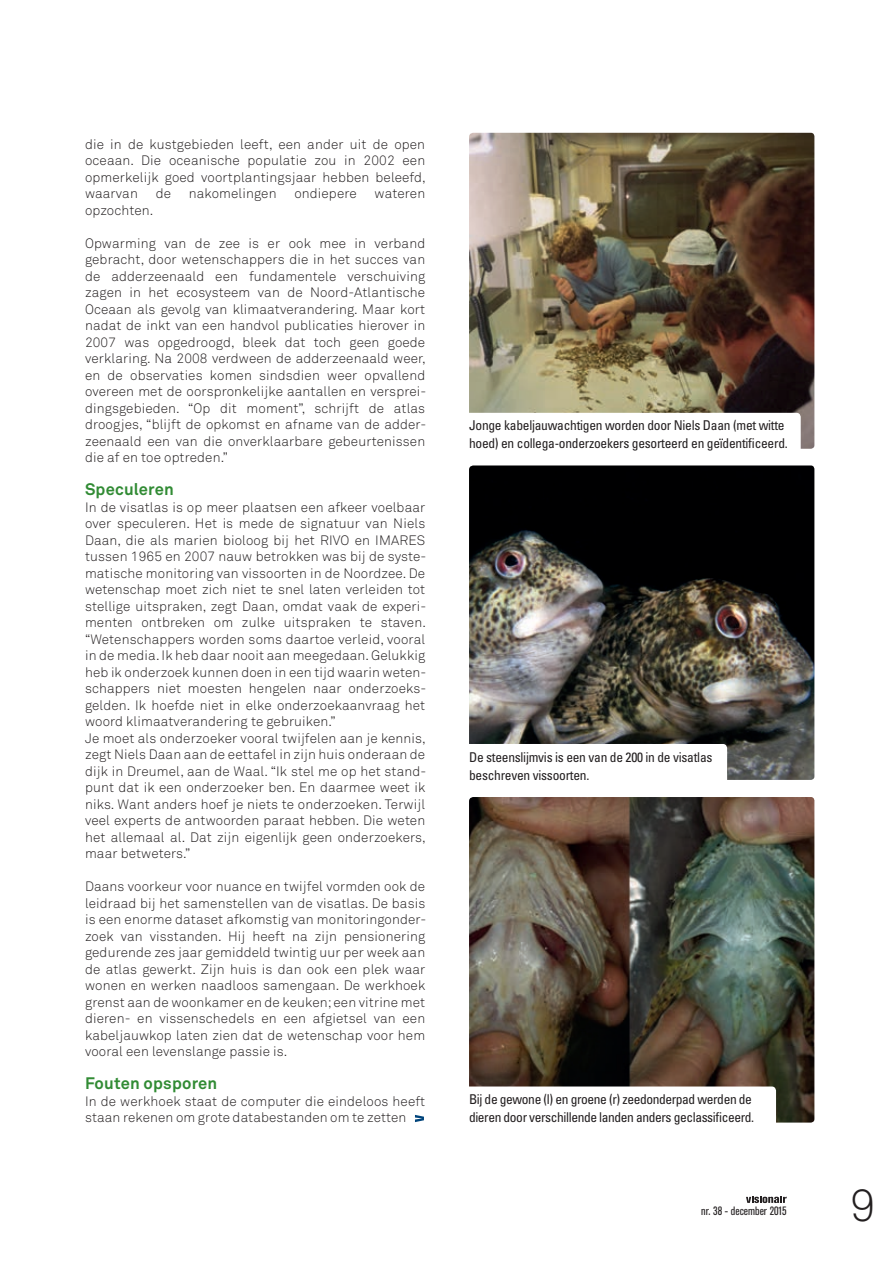
<style>
.page{position:relative;width:893px;height:1263px;background:#fff}
.page>*{position:absolute;margin:0;border:0;box-sizing:border-box;transform-origin:0 0}
.t1{font:300 45px "Akkurat";color:#231f20}
.t2{font:700 16.5px "Akkurat";letter-spacing:.01em;color:#318b34}
.t3{font:300 13.5px/16.5px "Akkurat";letter-spacing:.01em;color:#231f20;text-align:justify}
.t4{font:condensed 13.5px/18px "Univers";letter-spacing:-.02em;color:#231f20}
.t5{font:12px "Akzidenz Grotesk Condensed BQ";color:#231f20}
</style>
<div class="page">
<svg style="left:746px;top:1197px;width:41px;height:6px"></svg>
<svg style="left:415px;top:1115px;width:9px;height:7px"></svg>
<img style="left:469px;top:133px;width:345px;height:316px">
<img style="left:469px;top:465px;width:345px;height:315px">
<img style="left:469px;top:797px;width:345px;height:325px">
<svg style="left:469px;top:413px;width:332px;height:36px"></svg>
<svg style="left:469px;top:744px;width:258px;height:36px"></svg>
<svg style="left:469px;top:1086px;width:307px;height:36px"></svg>
<p class="t3" style="left:85px;top:136px;width:342px">die in de kustgebieden leeft, een ander uit de open oceaan. Die oceanische populatie zou in 2002 een opmerkelijk goed voortplantingsjaar hebben beleefd, waarvan</p>
<p class="t3" style="left:156px;top:185px;width:17px">de</p>
<p class="t3" style="left:189px;top:185px;width:89px">nakomelingen</p>
<p class="t3" style="left:294px;top:185px;width:64px">ondiepere</p>
<p class="t3" style="left:375px;top:185px;width:52px">wateren</p>
<p class="t3" style="left:85px;top:202px;width:70px">opzochten.</p>
<p class="t3" style="left:85px;top:235px;width:343px">Opwarming van de zee is er ook mee in verband gebracht, door wetenschappers die in het succes van de adderzeenaald een fundamentele verschuiving zagen in het ecosysteem van de Noord-Atlantische Oceaan als gevolg van klimaatverandering. Maar kort nadat de inkt van een handvol publicaties hierover in 2007 was opgedroogd, bleek dat toch geen goede verklaring. Na 2008 verdween de adderzeenaald weer, en de observaties komen sindsdien weer opvallend overeen met de oorspronkelijke aantallen en versprei&shy;dingsgebieden. “Op dit moment”, schrijft de atlas droogjes, “blijft de opkomst en afname van de adder&shy;zeenaald een van die onverklaarbare gebeurtenissen die af en toe optreden.”</p>
<p class="t2" style="left:85px;top:479px;width:90px">Speculeren</p>
<p class="t3" style="left:85px;top:499px;width:343px;text-align:left">In de visatlas is op meer plaatsen een afkeer voelbaar over speculeren. Het is mede de signatuur van Niels Daan, die als marien bioloog bij het RIVO en IMARES tussen 1965 en 2007 nauw betrokken was bij de syste&shy;matische monitoring van vissoorten in de Noordzee. De wetenschap moet zich niet te snel laten verleiden tot stellige uitspraken, zegt Daan, omdat vaak de experi&shy;menten ontbreken om zulke uitspraken te staven. “Wetenschappers worden soms daartoe verleid, vooral in de media. Ik heb daar nooit aan meegedaan. Gelukkig heb ik onderzoek kunnen doen in een tijd waarin weten&shy;schappers niet moesten hengelen naar onderzoeks&shy;gelden. Ik hoefde niet in elke onderzoekaanvraag het woord klimaatverandering te gebruiken.”<br>Je moet als onderzoeker vooral twijfelen aan je kennis, zegt Niels Daan aan de eettafel in zijn huis onderaan de dijk in Dreumel, aan de Waal. “Ik stel me op het stand&shy;punt dat ik een onderzoeker ben. En daarmee weet ik niks. Want anders hoef je niets te onderzoeken. Terwijl veel experts de antwoorden paraat hebben. Die weten het allemaal al. Dat zijn eigenlijk geen onderzoekers, maar betweters.”</p>
<p class="t3" style="left:85px;top:878px;width:343px">Daans voorkeur voor nuance en twijfel vormden ook de leidraad bij het samenstellen van de visatlas. De basis is een enorme dataset afkomstig van monitoringonder&shy;zoek van visstanden. Hij heeft na zijn pensionering gedurende zes jaar gemiddeld twintig uur per week aan de atlas gewerkt. Zijn huis is dan ook een plek waar wonen en werken naadloos samengaan. De werkhoek grenst aan de woonkamer en de keuken; een vitrine met dieren- en vissenschedels en een afgietsel van een kabeljauwkop laten zien dat de wetenschap voor hem vooral een levenslange passie is.</p>
<p class="t2" style="left:85px;top:1073px;width:134px">Fouten opsporen</p>
<p class="t3" style="left:85px;top:1093px;width:342px">In de werkhoek staat de computer die eindeloos heeft staan rekenen om grote databestanden om te zetten</p>
<p class="t4" style="left:469px;top:416px;width:320px">Jonge kabeljauwachtigen worden door Niels Daan (met witte hoed) en collega-onderzoekers gesorteerd en geïdentificeerd.</p>
<p class="t4" style="left:469px;top:748px;width:245px">De steenslijmvis is een van de 200 in de visatlas beschreven vissoorten.</p>
<p class="t4" style="left:469px;top:1090px;width:287px">Bij de gewone (l) en groene (r) zeedonderpad werden de dieren door verschillende landen anders geclassificeerd.</p>
<p class="t5" style="left:701px;top:1204px;width:87px">nr. 38 - december 2015</p>
<h1 class="t1" style="left:850px;top:1179px;width:27px">9</h1>
</div>
